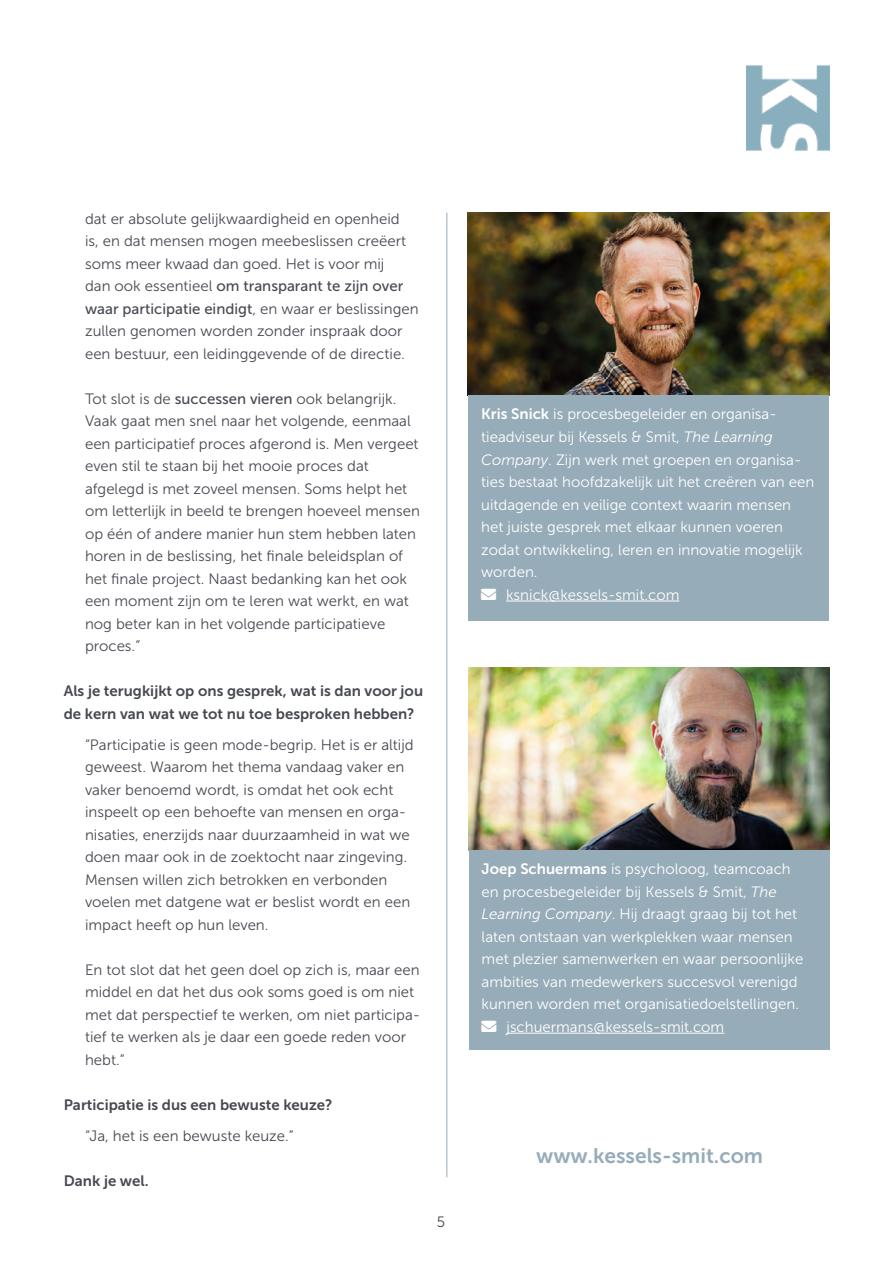
<style>
.page{position:relative;width:893px;height:1263px;background:#fff}
.page>*{position:absolute;margin:0;border:0;box-sizing:border-box;transform-origin:0 0}
.tekst2{font:21px "Museo Sans 700";color:#97acb9}
.tekst{font:15px/22.5px "Museo Sans 300";color:#464952}
.tekst2-2{font:15px/22.5px "Museo Sans 300";color:#fff}
.vraag{font:15px/22.5px "Museo Sans 700";color:#464952}
.s1{font-family:"Museo Sans 500"}
.s2{font-family:"Museo Sans 700"}
.s3{font-style:italic}
</style>
<div class="page">
<img style="left:746px;top:66px;width:83px;height:85px">
<hr style="left:446px;top:213px;width:1px;height:964px;background:#97acb9">
<img style="left:468px;top:213px;width:361px;height:182px">
<div style="left:468px;top:395px;width:361px;height:226px;background:#97acb9"></div>
<hr style="left:506px;top:601px;width:173px;height:1px;background:#fff">
<img style="left:468px;top:667px;width:362px;height:183px">
<div style="left:469px;top:850px;width:361px;height:199px;background:#97acb9"></div>
<hr style="left:506px;top:1033px;width:218px;height:1px;background:#fff">
<p class="tekst" style="left:85px;top:208px;width:335px">dat er absolute gelijkwaardigheid en openheid<br>is, en dat mensen mogen meebeslissen creëert soms meer kwaad dan goed. Het is voor mij<br>dan ook essentieel <span class="s1">om transparant te zijn over waar participatie eindigt</span>, en waar er beslissingen zullen genomen worden zonder inspraak door een bestuur, een leidinggevende of de directie.</p>
<p class="tekst" style="left:85px;top:388px;width:336px">Tot slot is de <span class="s1">successen vieren</span> ook belangrijk.<br>Vaak gaat men snel naar het volgende, eenmaal een participatief proces afgerond is. Men vergeet even stil te staan bij het mooie proces dat afgelegd is met zoveel mensen. Soms helpt het om letterlijk in beeld te brengen hoeveel mensen op één of andere manier hun stem hebben laten horen in de beslissing, het finale beleidsplan of het finale project. Naast bedanking kan het ook een moment zijn om te leren wat werkt, en wat nog beter kan in het volgende participatieve proces.”</p>
<p class="vraag" style="left:64px;top:680px;width:361px">Als je terugkijkt op ons gesprek, wat is dan voor jou de kern van wat we tot nu toe besproken hebben?</p>
<p class="tekst" style="left:85px;top:734px;width:330px">“Participatie is geen mode-begrip. Het is er altijd geweest. Waarom het thema vandaag vaker en vaker benoemd wordt, is omdat het ook echt inspeelt op een behoefte van mensen en orga&shy;nisaties, enerzijds naar duurzaamheid in wat we doen maar ook in de zoektocht naar zingeving.<br>Mensen willen zich betrokken en verbonden voelen met datgene wat er beslist wordt en een impact heeft op hun leven.</p>
<p class="tekst" style="left:85px;top:959px;width:337px">En tot slot dat het geen doel op zich is, maar een middel en dat het dus ook soms goed is om niet met dat perspectief te werken, om niet participa&shy;tief te werken als je daar een goede reden voor hebt.”</p>
<p class="vraag" style="left:64px;top:1093px;width:270px">Participatie is dus een bewuste keuze?</p>
<p class="tekst" style="left:85px;top:1125px;width:210px">“Ja, het is een bewuste keuze.”</p>
<p class="vraag" style="left:64px;top:1169px;width:86px">Dank je wel.</p>
<p class="tekst" style="left:437px;top:1211px;width:10px">5</p>
<p class="tekst2-2" style="left:481px;top:403px;width:335px"><span class="s2">Kris Snick</span> is procesbegeleider en organisa&shy;tieadviseur bij Kessels &amp; Smit, <span class="s3">The Learning Company</span>. Zijn werk met groepen en organisa&shy;ties bestaat hoofdzakelijk uit het creëren van een uitdagende en veilige context waarin mensen het juiste gesprek met elkaar kunnen voeren zodat ontwikkeling, leren en innovatie mogelijk worden.</p>
<p class="tekst2-2" style="left:481px;top:583px;width:200px">→ ksnick@kessels-smit.com</p>
<p class="tekst2-2" style="left:482px;top:858px;width:323px"><span class="s2">Joep Schuermans</span> is psycholoog, teamcoach en procesbegeleider bij Kessels &amp; Smit, <span class="s3">The Learning Company</span>. Hij draagt graag bij tot het laten ontstaan van werkplekken waar mensen met plezier samenwerken en waar persoonlijke ambities van medewerkers succesvol verenigd kunnen worden met organisatiedoelstellingen.</p>
<p class="tekst2-2" style="left:482px;top:1015px;width:244px">→ jschuermans@kessels-smit.com</p>
<p class="tekst2" style="left:536px;top:1144px;width:228px">www.kessels-smit.com</p>
</div>
